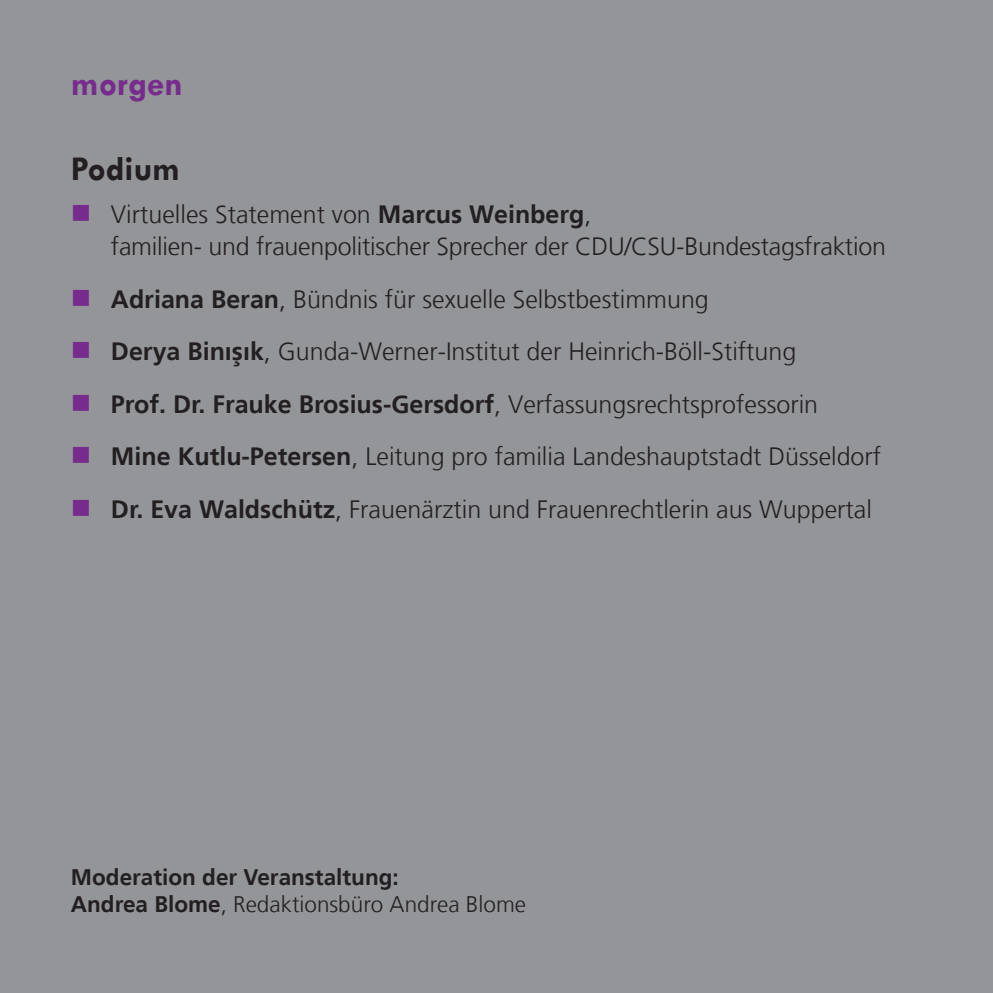
<style>
.page{position:relative;width:993px;height:993px;background:#fff}
.page>*{position:absolute;margin:0;border:0;box-sizing:border-box;transform-origin:0 0}
.t1{font:700 35px "Tw Cen";color:#762b8d}
.t2{font:700 35px "Tw Cen";color:#231f20}
.t3{font:300 25px/32.5px "Frutiger";color:#231f20}
.t4{font:700 25px "Frutiger";color:#231f20}
.t5{font:700 22.5px/27px "Frutiger";color:#231f20}
.s1{color:#762b8d}
.s2{font-weight:700}
.s3{font-weight:300}
</style>
<div class="page">
<div style="left:0;top:0;width:992px;height:992px;background:#939598"></div>
<h1 class="t1" style="left:71px;top:63px;width:113px">morgen</h1>
<h1 class="t2" style="left:71px;top:148px;width:111px">Podium</h1>
<p class="t3" style="left:111px;top:198px;width:776px;text-indent:-40px"><span class="s1">■</span> Virtuelles Statement von <span class="s2">Marcus Weinberg</span>,<br>familien- und frauenpolitischer Sprecher der CDU/CSU-Bundestagsfraktion</p>
<p class="t3" style="left:71px;top:283px;width:639px"><span class="s1">■</span> <span class="s2">Adriana Beran</span>, Bündnis für sexuelle Selbstbestimmung</p>
<p class="t3" style="left:71px;top:336px;width:726px"><span class="s1">■</span> <span class="s2">Derya Binisik</span>, Gunda-Werner-Institut der Heinrich-Böll-Stiftung</p>
<p class="t4" style="left:71px;top:389px;width:748px"><span class="s1">■</span> Prof. Dr. Frauke Brosius-Gersdorf<span class="s3">, Verfassungsrechtsprofessorin</span></p>
<p class="t3" style="left:71px;top:441px;width:811px"><span class="s1">■</span> <span class="s2">Mine Kutlu-Petersen</span>, Leitung pro familia Landeshauptstadt Düsseldorf</p>
<p class="t3" style="left:71px;top:493px;width:802px"><span class="s1">■</span> <span class="s2">Dr. Eva Waldschütz</span>, Frauenärztin und Frauenrechtlerin aus Wuppertal</p>
<p class="t4" style="left:232px;top:337px;width:8px">¸</p>
<p class="t5" style="left:71px;top:863px;width:456px">Moderation der Veranstaltung:<br>Andrea Blome<span class="s3">, Redaktionsbüro Andrea Blome</span></p>
</div>
